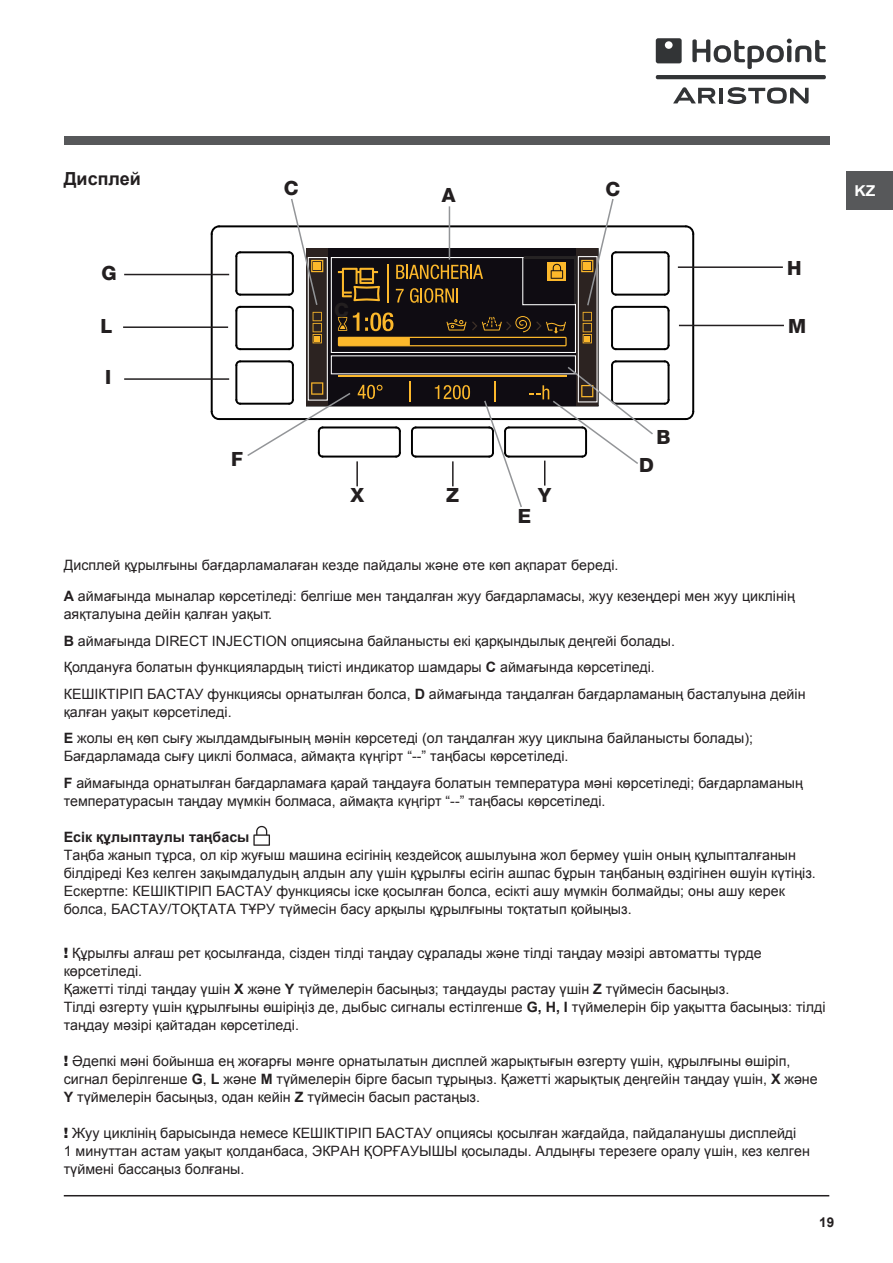
<style>
.page{position:relative;width:893px;height:1263px;background:#fff}
.page>*{position:absolute;margin:0;border:0;box-sizing:border-box;transform-origin:0 0}
.Titolo_333{font:800 19.5px "Helvetica Neue";color:#231f20}
.Corpo_testo{font:700 18px "Arial";color:#231f20}
.t1{font:700 15px "Arial";color:#fff;scale:1.05 1}
.Corpo_testo-2{font:14.25px/18px "Arial";color:#231f20}
.t2{font:700 13.5px "Arial";color:#231f20}
.s1{font-weight:700}
.s2{font-family:"Helvetica Neue";font-weight:900}
</style>
<div class="page">
<hr style="left:64px;top:1195px;width:765px;height:1px;background:#231f20">
<div style="left:846px;top:172px;width:47px;height:38px;background:#57585a"></div>
<div style="left:64px;top:136px;width:765px;height:9px;background:#57585a"></div>
<svg style="left:692px;top:39px;width:134px;height:30px"></svg>
<svg style="left:656px;top:38px;width:26px;height:25px"></svg>
<hr style="left:656px;top:75px;width:170px;height:4px;background:#323436;border-radius:2px">
<hr style="left:720px;top:88px;width:3px;height:15px;background:#323436">
<svg style="left:727px;top:87px;width:82px;height:17px"></svg>
<svg style="left:673px;top:87px;width:43px;height:16px"></svg>
<svg style="left:253px;top:826px;width:17px;height:20px"></svg>
<hr style="left:692px;top:233px;width:2px;height:180px;background:#000">
<svg style="left:685px;top:225px;width:9px;height:10px"></svg>
<hr style="left:218px;top:225px;width:469px;height:2px;background:#000">
<svg style="left:211px;top:225px;width:9px;height:8px"></svg>
<hr style="left:211px;top:233px;width:2px;height:180px;background:#000">
<svg style="left:211px;top:411px;width:7px;height:9px"></svg>
<hr style="left:218px;top:418px;width:469px;height:2px;background:#000">
<svg style="left:687px;top:411px;width:7px;height:9px"></svg>
<hr style="left:322px;top:426px;width:75px;height:2px;background:#000">
<svg style="left:395px;top:426px;width:6px;height:6px"></svg>
<hr style="left:322px;top:456px;width:75px;height:2px;background:#000">
<hr style="left:508px;top:426px;width:75px;height:2px;background:#000">
<hr style="left:508px;top:456px;width:75px;height:2px;background:#000">
<hr style="left:415px;top:426px;width:75px;height:2px;background:#000">
<hr style="left:415px;top:456px;width:75px;height:2px;background:#000">
<svg style="left:411px;top:453px;width:6px;height:5px"></svg>
<hr style="left:411px;top:430px;width:2px;height:24px;background:#000">
<svg style="left:411px;top:426px;width:6px;height:5px"></svg>
<hr style="left:399px;top:430px;width:2px;height:24px;background:#000">
<svg style="left:395px;top:452px;width:6px;height:6px"></svg>
<hr style="left:235px;top:310px;width:2px;height:36px;background:#000">
<svg style="left:235px;top:306px;width:4px;height:6px"></svg>
<hr style="left:239px;top:251px;width:51px;height:2px;background:#000">
<hr style="left:235px;top:255px;width:2px;height:37px;background:#000">
<svg style="left:235px;top:251px;width:6px;height:6px"></svg>
<hr style="left:239px;top:294px;width:51px;height:2px;background:#000">
<svg style="left:235px;top:290px;width:6px;height:6px"></svg>
<hr style="left:292px;top:364px;width:2px;height:37px;background:#000">
<hr style="left:239px;top:360px;width:51px;height:2px;background:#000">
<svg style="left:288px;top:360px;width:6px;height:6px"></svg>
<hr style="left:235px;top:364px;width:2px;height:37px;background:#000">
<svg style="left:235px;top:360px;width:6px;height:6px"></svg>
<hr style="left:239px;top:348px;width:51px;height:2px;background:#000">
<svg style="left:235px;top:344px;width:6px;height:6px"></svg>
<hr style="left:239px;top:306px;width:51px;height:2px;background:#000">
<hr style="left:615px;top:306px;width:51px;height:2px;background:#000">
<svg style="left:666px;top:306px;width:3px;height:6px"></svg>
<hr style="left:615px;top:294px;width:51px;height:2px;background:#000">
<hr style="left:615px;top:251px;width:51px;height:2px;background:#000">
<svg style="left:664px;top:251px;width:5px;height:6px"></svg>
<hr style="left:668px;top:255px;width:1px;height:37px;background:#000">
<svg style="left:664px;top:290px;width:5px;height:6px"></svg>
<hr style="left:615px;top:403px;width:51px;height:2px;background:#000">
<hr style="left:668px;top:364px;width:1px;height:37px;background:#000">
<svg style="left:664px;top:399px;width:5px;height:6px"></svg>
<hr style="left:615px;top:360px;width:51px;height:2px;background:#000">
<svg style="left:664px;top:360px;width:5px;height:6px"></svg>
<hr style="left:668px;top:310px;width:1px;height:36px;background:#000">
<svg style="left:666px;top:344px;width:3px;height:6px"></svg>
<hr style="left:615px;top:348px;width:51px;height:2px;background:#000">
<div style="left:306px;top:248px;width:292px;height:158px;background:#0f0c12"></div>
<svg style="left:396px;top:265px;width:87px;height:14px"></svg>
<svg style="left:396px;top:289px;width:8px;height:13px"></svg>
<svg style="left:410px;top:288px;width:48px;height:15px"></svg>
<hr style="left:387px;top:264px;width:2px;height:39px;background:#fcb82b">
<svg style="left:338px;top:268px;width:42px;height:33px"></svg>
<svg style="left:358px;top:385px;width:24px;height:14px"></svg>
<div style="left:306px;top:248px;width:22px;height:158px;background:#2c2321"></div>
<svg style="left:576px;top:248px;width:20px;height:112px"></svg>
<hr style="left:338px;top:375px;width:229px;height:1px;background:#fcb82b">
<svg style="left:410px;top:381px;width:1px;height:21px"></svg>
<svg style="left:548px;top:262px;width:18px;height:18px"></svg>
<svg style="left:551px;top:264px;width:12px;height:15px"></svg>
<svg style="left:435px;top:385px;width:35px;height:14px"></svg>
<svg style="left:337px;top:312px;width:230px;height:34px"></svg>
<hr style="left:124px;top:274px;width:105px;height:1px;background:#231f20">
<hr style="left:124px;top:378px;width:105px;height:2px;background:#231f20">
<hr style="left:678px;top:266px;width:105px;height:2px;background:#231f20">
<hr style="left:356px;top:461px;width:2px;height:25px;background:#231f20">
<hr style="left:452px;top:461px;width:2px;height:25px;background:#231f20">
<hr style="left:123px;top:326px;width:105px;height:2px;background:#231f20">
<hr style="left:679px;top:325px;width:105px;height:1px;background:#231f20">
<div style="left:331px;top:257px;width:245px;height:96px;border:1px solid #fff"></div>
<hr style="left:449px;top:206px;width:1px;height:54px;background:#939598">
<svg style="left:529px;top:360px;width:126px;height:126px"></svg>
<svg style="left:483px;top:381px;width:40px;height:126px"></svg>
<svg style="left:235px;top:382px;width:117px;height:76px"></svg>
<div style="left:522px;top:257px;width:54px;height:48px;border:1px solid #fff"></div>
<hr style="left:574px;top:256px;width:3px;height:48px;background:#262324">
<hr style="left:524px;top:256px;width:53px;height:3px;background:#262324">
<div style="left:308px;top:257px;width:20px;height:144px;border:1px solid #fff"></div>
<div style="left:578px;top:256px;width:20px;height:146px;border:1px solid #fff"></div>
<svg style="left:288px;top:199px;width:35px;height:151px"></svg>
<svg style="left:581px;top:199px;width:36px;height:151px"></svg>
<p class="Corpo_testo" style="left:64px;top:167px;width:79px">Дисплей</p>
<p class="Titolo_333" style="left:284px;top:177px;width:16px">C</p>
<p class="Titolo_333" style="left:606px;top:177px;width:16px">C</p>
<p class="Titolo_333" style="left:442px;top:183px;width:15px">A</p>
<p class="t1" style="left:854px;top:181px;width:21px">KZ</p>
<p class="Titolo_333" style="left:102px;top:262px;width:17px">G</p>
<p class="Titolo_333" style="left:787px;top:256px;width:16px">H</p>
<p class="Titolo_333" style="left:100px;top:314px;width:13px">L</p>
<p class="Titolo_333" style="left:788px;top:314px;width:20px">M</p>
<p class="Titolo_333" style="left:105px;top:366px;width:8px">I</p>
<p class="Titolo_333" style="left:231px;top:448px;width:13px">F</p>
<p class="Titolo_333" style="left:350px;top:484px;width:15px">X</p>
<p class="Titolo_333" style="left:446px;top:484px;width:15px">Z</p>
<p class="Titolo_333" style="left:538px;top:483px;width:15px">Y</p>
<p class="Titolo_333" style="left:518px;top:505px;width:15px">E</p>
<p class="Titolo_333" style="left:657px;top:425px;width:16px">B</p>
<p class="Titolo_333" style="left:639px;top:453px;width:16px">D</p>
<p class="Corpo_testo-2" style="left:64px;top:556px;width:556px">Дисплей құрылғыны бағдарламалаған кезде пайдалы және өте көп ақпарат береді.</p>
<p class="Corpo_testo-2" style="left:64px;top:587px;width:733px"><span class="s1">A</span> аймағында мыналар көрсетіледі: белгіше мен таңдалған жуу бағдарламасы, жуу кезеңдері мен жуу циклінің аяқталуына дейін қалған уақыт.</p>
<p class="Corpo_testo-2" style="left:64px;top:632px;width:613px"><span class="s1">B</span> аймағында DIRECT INJECTION опциясына байланысты екі қарқындылық деңгейі болады.</p>
<p class="Corpo_testo-2" style="left:64px;top:658px;width:593px">Қолдануға болатын функциялардың тиісті индикатор шамдары <span class="s1">C</span> аймағында көрсетіледі.</p>
<p class="Corpo_testo-2" style="left:64px;top:685px;width:743px">КЕШІКТІРІП БАСТАУ функциясы орнатылған болса, <span class="s1">D</span> аймағында таңдалған бағдарламаның басталуына дейін қалған уақыт көрсетіледі.</p>
<p class="Corpo_testo-2" style="left:64px;top:729px;width:691px"><span class="s1">E</span> жолы ең көп сығу жылдамдығының мәнін көрсетеді (ол таңдалған жуу циклына байланысты болады);<br>Бағдарламада сығу циклі болмаса, аймақта күңгірт “--” таңбасы көрсетіледі.</p>
<p class="Corpo_testo-2" style="left:64px;top:774px;width:741px"><span class="s1">F</span> аймағында орнатылған бағдарламаға қарай таңдауға болатын температура мәні көрсетіледі; бағдарламаның температурасын таңдау мүмкін болмаса, аймақта күңгірт “--” таңбасы көрсетіледі.</p>
<p class="Corpo_testo-2" style="left:64px;top:828px;width:754px"><span class="s1">Есік құлыптаулы таңбасы<br></span>Таңба жанып тұрса, ол кір жуғыш машина есігінің кездейсоқ ашылуына жол бермеу үшін оның құлыпталғанын білдіреді Кез келген зақымдалудың алдын алу үшін құрылғы есігін ашпас бұрын таңбаның өздігінен өшуін күтіңіз.<br>Ескертпе: КЕШІКТІРІП БАСТАУ функциясы іске қосылған болса, есікті ашу мүмкін болмайды; оны ашу керек болса, БАСТАУ/ТОҚТАТА ТҰРУ түймесін басу арқылы құрылғыны тоқтатып қойыңыз.</p>
<p class="Corpo_testo-2" style="left:64px;top:944px;width:700px"><span class="s2">!</span> Құрылғы алғаш рет қосылғанда, сізден тілді таңдау сұралады және тілді таңдау мәзірі автоматты түрде көрсетіледі.</p>
<p class="Corpo_testo-2" style="left:64px;top:980px;width:667px">Қажетті тілді таңдау үшін <span class="s1">X</span> және <span class="s1">Y</span> түймелерін басыңыз; таңдауды растау үшін <span class="s1">Z</span> түймесін басыңыз.</p>
<p class="Corpo_testo-2" style="left:64px;top:998px;width:763px">Тілді өзгерту үшін құрылғыны өшіріңіз де, дыбыс сигналы естілгенше <span class="s1">G, H, I</span> түймелерін бір уақытта басыңыз: тілді таңдау мәзірі қайтадан көрсетіледі.</p>
<p class="Corpo_testo-2" style="left:64px;top:1052px;width:755px"><span class="s2">!</span> Әдепкі мәні бойынша ең жоғарғы мәнге орнатылатын дисплей жарықтығын өзгерту үшін, құрылғыны өшіріп, сигнал берілгенше <span class="s1">G</span>, <span class="s1">L</span> және <span class="s1">M</span> түймелерін бірге басып тұрыңыз. Қажетті жарықтық деңгейін таңдау үшін, <span class="s1">X</span> және<br><span class="s1">Y</span> түймелерін басыңыз, одан кейін <span class="s1">Z</span> түймесін басып растаңыз.</p>
<p class="Corpo_testo-2" style="left:64px;top:1124px;width:748px"><span class="s2">!</span> Жуу циклінің барысында немесе КЕШІКТІРІП БАСТАУ опциясы қосылған жағдайда, пайдаланушы дисплейді<br>1 минуттан астам уақыт қолданбаса, ЭКРАН ҚОРҒАУЫШЫ қосылады. Алдыңғы терезеге оралу үшін, кез келген түймені бассаңыз болғаны.</p>
<p class="t2" style="left:819px;top:1214px;width:17px">19</p>
</div>
